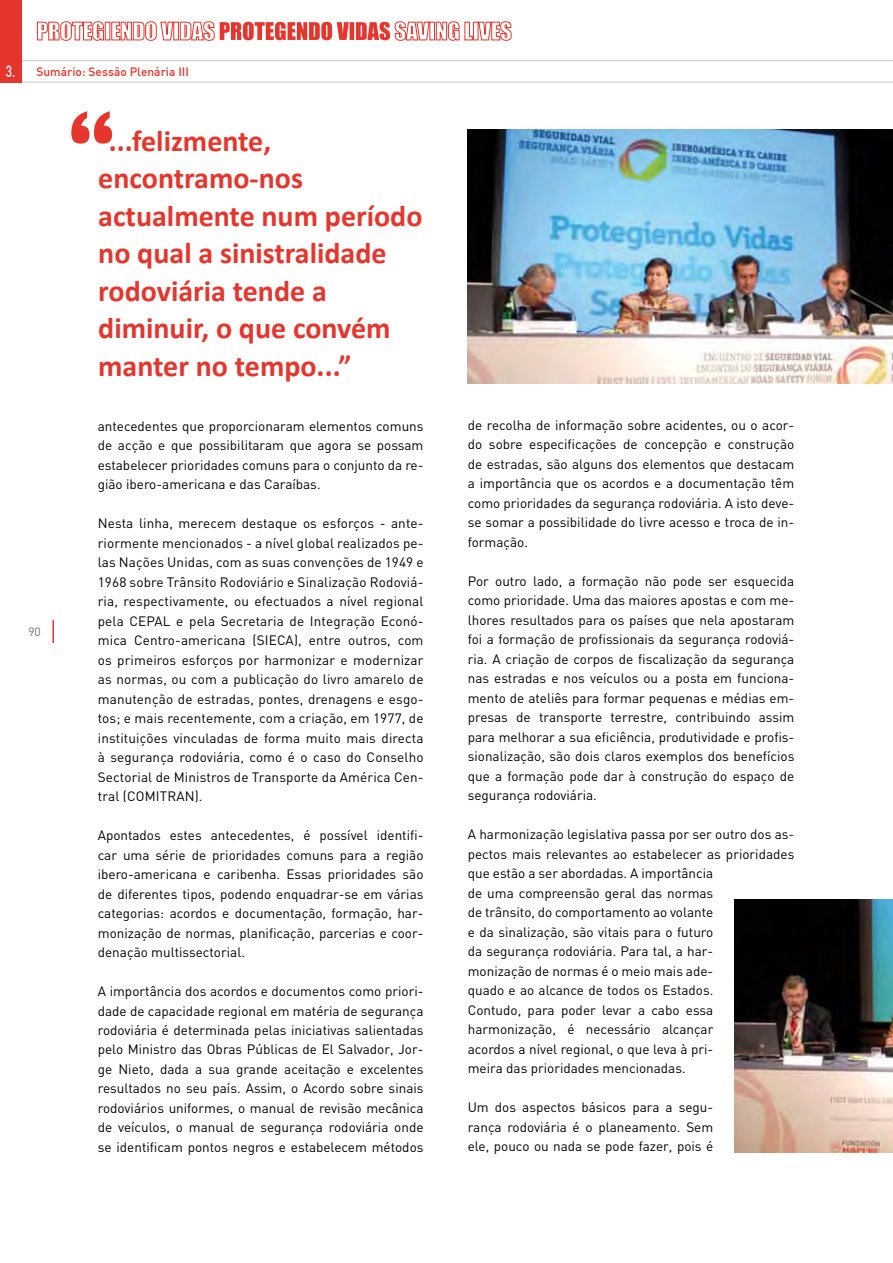
<style>
.page{position:relative;width:893px;height:1263px;background:#fff}
.page>*{position:absolute;margin:0;border:0;box-sizing:border-box;transform-origin:0 0}
.t1{font:700 30px/37.5px "Calibri";color:#e5352c}
.t2{font:500 15.9px "DIN";color:#fff;scale:.75 1}
.t3{font:13.5px/19.5px "DIN";color:#000;text-align:justify}
.t4{font:500 12px "DIN";color:#e5352c}
.t5{font:12px "DIN";color:#707172}
</style>
<div class="page">
<hr style="left:0;top:60px;width:893px;height:1px;background:#c6c7c8">
<hr style="left:0;top:82px;width:893px;height:1px;background:#c6c7c8">
<div style="left:0;top:0;width:22px;height:82px;background:#e5352c"></div>
<hr style="left:52px;top:620px;width:2px;height:23px;background:#e5352c">
<svg style="left:37px;top:21px;width:475px;height:20px"></svg>
<img style="left:735px;top:899px;width:158px;height:253px">
<svg style="left:71px;top:111px;width:41px;height:33px"></svg>
<img style="left:468px;top:130px;width:425px;height:253px">
<p class="t2" style="left:6px;top:61px;width:14px">3.</p>
<p class="t4" style="left:36px;top:64px;width:154px">Sumário: Sessão Plenária III</p>
<p class="t5" style="left:28px;top:624px;width:14px">90</p>
<h1 class="t1" style="left:98px;top:121px;width:326px">“...felizmente, encontramo-nos actualmente num período no qual a sinistralidade rodoviária tende a diminuir, o que convém manter no tempo...”</h1>
<p class="t3" style="left:98px;top:416px;width:327px">antecedentes que proporcionaram elementos comuns de acção e que possibilitaram que agora se possam estabelecer prioridades comuns para o conjunto da re&shy;gião ibero-americana e das Caraíbas.</p>
<p class="t3" style="left:98px;top:513px;width:327px">Nesta linha, merecem destaque os esforços - ante&shy;riormente mencionados - a nível global realizados pe&shy;las Nações Unidas, com as suas convenções de 1949 e 1968 sobre Trânsito Rodoviário e Sinalização Rodoviá&shy;ria, respectivamente, ou efectuados a nível regional pela CEPAL e pela Secretaria de Integração Econó&shy;mica Centro-americana (SIECA), entre outros, com os primeiros esforços por harmonizar e modernizar as normas, ou com a publicação do livro amarelo de manutenção de estradas, pontes, drenagens e esgo&shy;tos; e mais recentemente, com a criação, em 1977, de instituições vinculadas de forma muito mais directa à segurança rodoviária, como é o caso do Conselho Sectorial de Ministros de Transporte da América Cen&shy;tral (COMITRAN).</p>
<p class="t3" style="left:98px;top:825px;width:327px">Apontados estes antecedentes, é possível identifi&shy;car uma série de prioridades comuns para a região ibero-americana e caribenha. Essas prioridades são de diferentes tipos, podendo enquadrar-se em várias categorias: acordos e documentação, formação, har&shy;monização de normas, planificação, parcerias e coor&shy;denação multissectorial.</p>
<p class="t3" style="left:98px;top:981px;width:327px">A importância dos acordos e documentos como priori&shy;dade de capacidade regional em matéria de segurança rodoviária é determinada pelas iniciativas salientadas pelo Ministro das Obras Públicas de El Salvador, Jor&shy;ge Nieto, dada a sua grande aceitação e excelentes resultados no seu país. Assim, o Acordo sobre sinais rodoviários uniformes, o manual de revisão mecânica de veículos, o manual de segurança rodoviária onde se identificam pontos negros e estabelecem métodos</p>
<p class="t3" style="left:468px;top:415px;width:328px">de recolha de informação sobre acidentes, ou o acor&shy;do sobre especificações de concepção e construção de estradas, são alguns dos elementos que destacam a importância que os acordos e a documentação têm como prioridades da segurança rodoviária. A isto deve&shy;se somar a possibilidade do livre acesso e troca de in&shy;formação.</p>
<p class="t3" style="left:468px;top:571px;width:328px">Por outro lado, a formação não pode ser esquecida como prioridade. Uma das maiores apostas e com me&shy;lhores resultados para os países que nela apostaram foi a formação de profissionais da segurança rodoviá&shy;ria. A criação de corpos de fiscalização da segurança nas estradas e nos veículos ou a posta em funciona&shy;mento de ateliês para formar pequenas e médias em&shy;presas de transporte terrestre, contribuindo assim para melhorar a sua eficiência, produtividade e profis&shy;sionalização, são dois claros exemplos dos benefícios que a formação pode dar à construção do espaço de segurança rodoviária.</p>
<p class="t3" style="left:468px;top:824px;width:328px;text-align:left">A harmonização legislativa passa por ser outro dos as&shy;pectos mais relevantes ao estabelecer as prioridades que estão a ser abordadas. A importância<br>de uma compreensão geral das normas<br>de trânsito, do comportamento ao volante<br>e da sinalização, são vitais para o futuro<br>da segurança rodoviária. Para tal, a har-<br>monização de normas é o meio mais ade-<br>quado e ao alcance de todos os Estados.<br>Contudo, para poder levar a cabo essa harmonização, é necessário alcançar<br>acordos a nível regional, o que leva à pri-<br>meira das prioridades mencionadas.</p>
<p class="t3" style="left:468px;top:1097px;width:247px">Um dos aspectos básicos para a segu&shy;rança rodoviária é o planeamento. Sem ele, pouco ou nada se pode fazer, pois é</p>
</div>
